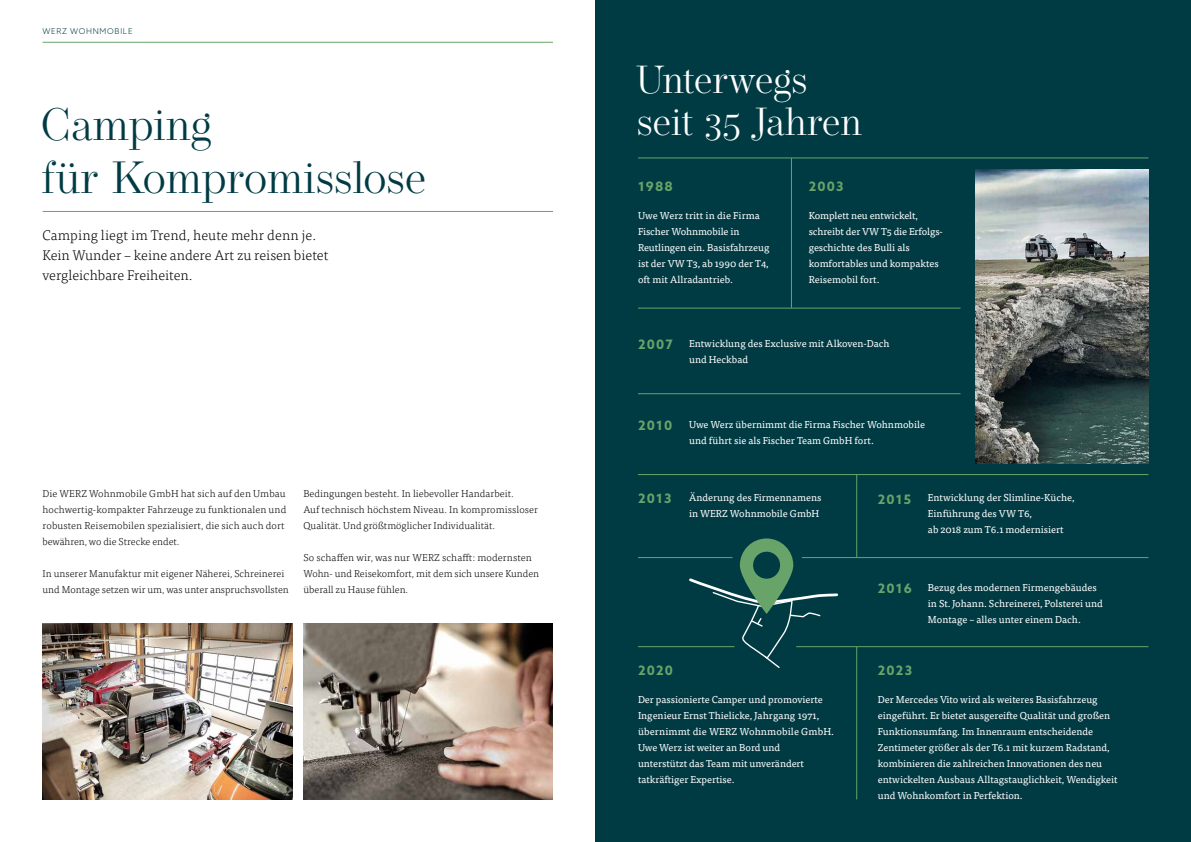
<style>
.page{position:relative;width:1191px;height:842px;background:#fff}
.page>*{position:absolute;margin:0;border:0;box-sizing:border-box;transform-origin:0 0}
.t1{font:300 45px/53px "Operetta 12";color:#003b44}
.t2{font:300 39px/42px "Operetta 12";color:#fff}
.t3{font:300 14px/20px "Tisa Pro";color:#000}
.t4{font:700 13px "Azo Sans";letter-spacing:.09em;color:#68a469}
.t5{font:10px/16px "Tisa Pro";letter-spacing:-.005em;color:#fff}
.t6{font:300 10px/16px "Tisa Pro";letter-spacing:.005em;color:#000}
.t7{font:300 8px "Azo Sans";letter-spacing:.09em;color:#003b44}
</style>
<div class="page">
<div style="left:595px;top:0;width:596px;height:842px;background:#003b44"></div>
<hr style="left:638px;top:646px;width:510px;height:1px;background:#68a469">
<hr style="left:638px;top:557px;width:510px;height:1px;background:#68a469">
<hr style="left:638px;top:474px;width:510px;height:1px;background:#68a469">
<hr style="left:638px;top:158px;width:510px;height:1px;background:#68a469">
<hr style="left:638px;top:308px;width:322px;height:1px;background:#68a469">
<hr style="left:638px;top:393px;width:322px;height:1px;background:#68a469">
<hr style="left:856px;top:647px;width:1px;height:152px;background:#68a469">
<hr style="left:791px;top:158px;width:1px;height:150px;background:#68a469">
<hr style="left:856px;top:474px;width:1px;height:83px;background:#68a469">
<img style="left:975px;top:170px;width:173px;height:294px">
<img style="left:303px;top:624px;width:250px;height:175px">
<img style="left:43px;top:624px;width:249px;height:175px">
<hr style="left:43px;top:42px;width:510px;height:1px;background:#68a469">
<hr style="left:43px;top:211px;width:510px;height:1px;background:#68a469">
<svg style="left:687px;top:538px;width:152px;height:130px"></svg>
<p class="t7" style="left:43px;top:26px;width:91px">WERZ WOHNMOBILE</p>
<h1 class="t1" style="left:41px;top:98px;width:387px">Camping<br>für Kompromisslose</h1>
<h3 class="t3" style="left:43px;top:225px;width:287px">Camping liegt im Trend, heute mehr denn je.<br>Kein Wunder – keine andere Art zu reisen bietet vergleichbare Freiheiten.</h3>
<p class="t6" style="left:43px;top:485px;width:245px">Die WERZ Wohnmobile GmbH hat sich auf den Umbau hochwertig-kompakter Fahrzeuge zu funktionalen und robusten Reisemobilen spezialisiert, die sich auch dort bewähren, wo die Strecke endet.</p>
<p class="t6" style="left:43px;top:565px;width:248px">In unserer Manufaktur mit eigener Näherei, Schreinerei und Montage setzen wir um, was unter anspruchsvollsten</p>
<p class="t6" style="left:303px;top:485px;width:236px">Bedingungen besteht. In liebevoller Handarbeit.<br>Auf technisch höchstem Niveau. In kompromissloser<br>Qualität. Und größtmöglicher Individualität.</p>
<p class="t6" style="left:303px;top:549px;width:237px">So schaffen wir, was nur WERZ schafft: modernsten<br>Wohn- und Reisekomfort, mit dem sich unsere Kunden überall zu Hause fühlen.</p>
<h2 class="t2" style="left:635px;top:59px;width:228px">Unterwegs seit 35 Jahren</h2>
<h3 class="t4" style="left:638px;top:178px;width:36px">1988</h3>
<p class="t5" style="left:638px;top:207px;width:133px">Uwe Werz tritt in die Firma<br>Fischer Wohnmobile in<br>Reutlingen ein. Basisfahrzeug ist der VW T3, ab 1990 der T4, oft mit Allradantrieb.</p>
<h3 class="t4" style="left:808px;top:178px;width:36px">2003</h3>
<p class="t5" style="left:808px;top:207px;width:136px">Komplett neu entwickelt, schreibt der VW T5 die Erfolgs&shy;geschichte des Bulli als komfortables und kompaktes<br>Reisemobil fort.</p>
<h3 class="t4" style="left:638px;top:336px;width:36px">2007</h3>
<p class="t5" style="left:689px;top:334px;width:202px">Entwicklung des Exclusive mit Alkoven-Dach und Heckbad</p>
<h3 class="t4" style="left:638px;top:417px;width:36px">2010</h3>
<p class="t5" style="left:689px;top:416px;width:237px">Uwe Werz übernimmt die Firma Fischer Wohnmobile und führt sie als Fischer Team GmbH fort.</p>
<h3 class="t4" style="left:638px;top:490px;width:35px">2013</h3>
<p class="t5" style="left:689px;top:489px;width:134px">Änderung des Firmennamens in WERZ Wohnmobile GmbH</p>
<p class="t5" style="left:928px;top:489px;width:148px">Entwicklung der Slimline-Küche,<br>Einführung des VW T6,<br>ab 2018 zum T6.1 modernisiert</p>
<h3 class="t4" style="left:878px;top:490px;width:35px">2015</h3>
<h3 class="t4" style="left:878px;top:580px;width:36px">2016</h3>
<p class="t5" style="left:928px;top:579px;width:176px">Bezug des modernen Firmengebäudes in St.Johann. Schreinerei, Polsterei und<br>Montage – alles unter einem Dach.</p>
<h3 class="t4" style="left:638px;top:662px;width:36px">2020</h3>
<h3 class="t4" style="left:878px;top:662px;width:36px">2023</h3>
<p class="t5" style="left:638px;top:691px;width:198px">Der passionierte Camper und promovierte Ingenieur Ernst Thielicke, Jahrgang 1971, übernimmt die WERZ Wohnmobile GmbH.<br>Uwe Werz ist weiter an Bord und<br>unterstützt das Team mit unverändert tatkräftiger Expertise.</p>
<p class="t5" style="left:878px;top:691px;width:241px">Der Mercedes Vito wird als weiteres Basisfahrzeug eingeführt. Er bietet ausgereifte Qualität und großen Funktionsumfang. Im Innenraum entscheidende Zentimeter größer als der T6.1 mit kurzem Radstand, kombinieren die zahlreichen Innovationen des neu entwickelten Ausbaus Alltagstauglichkeit, Wendigkeit und Wohnkomfort in Perfektion.</p>
</div>
